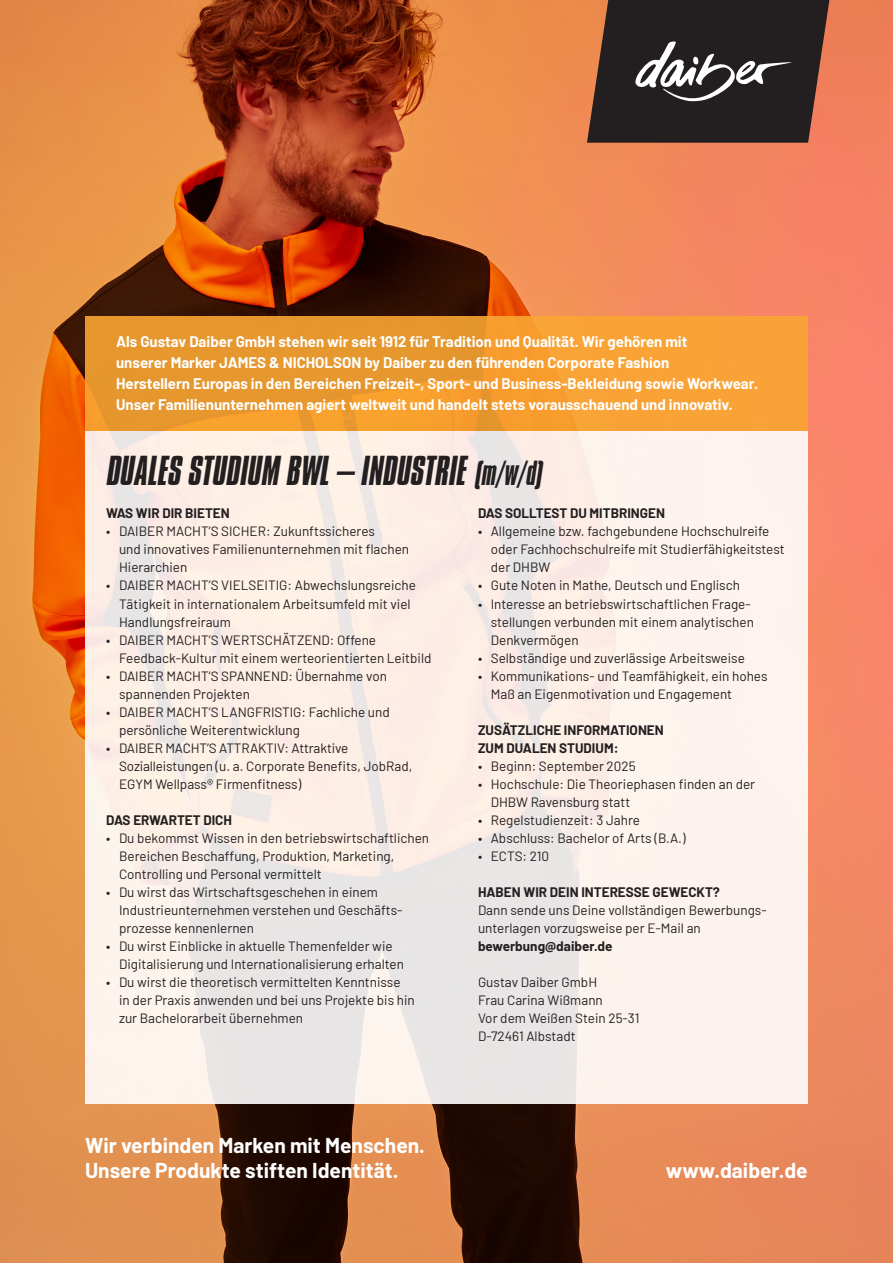
<style>
.page{position:relative;width:893px;height:1263px;background:#fff}
.page>*{position:absolute;margin:0;border:0;box-sizing:border-box;transform-origin:0 0}
.t1{font:italic 36px "Compacta BT";color:#231f20}
.t2{font:700 21px "Barlow";color:#fff}
.t3{font:700 15px/21px "Barlow";color:#fff}
.t4{font:13.5px/18px "Barlow";color:#231f20}
.t5{font:700 13.5px/18px "Barlow";color:#231f20}
.s1{font-size:30px}
.s2{font-weight:700}
</style>
<div class="page">
<img style="left:0;top:0;width:893px;height:1263px">
<svg style="left:85px;top:431px;width:723px;height:672px"></svg>
<div style="left:85px;top:316px;width:723px;height:115px;background:linear-gradient(to bottom,#ec9b31,#f49e30)"></div>
<svg style="left:587px;top:0;width:242px;height:143px"></svg>
<p class="t3" style="left:116px;top:330px;width:643px">Als Gustav Daiber GmbH stehen wir seit 1912 für Tradition und Qualität. Wir gehören mit<br>unserer Marker JAMES &amp; NICHOLSON by Daiber zu den führenden Corporate Fashion<br>Herstellern Europas in den Bereichen Freizeit-, Sport- und Business-Bekleidung sowie Workwear.<br>Unser Familienunternehmen agiert weltweit und handelt stets vorausschauend und innovativ.</p>
<p class="t1" style="left:107px;top:449px;width:437px">DUALES STUDIUM BWL – INDUSTRIE <span class="s1">(m/w/d)</span></p>
<p class="t5" style="left:106px;top:504px;width:125px">WAS WIR DIR BIETEN</p>
<p class="t4" style="left:119px;top:522px;width:292px;text-indent:-13px">• DAIBER MACHT’S SICHER: Zukunftssicheres<br>und innovatives Familienunternehmen mit flachen<br>Hierarchien</p>
<p class="t4" style="left:119px;top:576px;width:298px;text-indent:-13px">• DAIBER MACHT’S VIELSEITIG: Abwechslungsreiche<br>Tätigkeit in internationalem Arbeitsumfeld mit viel<br>Handlungsfreiraum</p>
<p class="t4" style="left:119px;top:630px;width:314px;text-indent:-13px">• DAIBER MACHT’S WERTSCHÄTZEND: Offene<br>Feedback-Kultur mit einem werteorientierten Leitbild</p>
<p class="t4" style="left:119px;top:666px;width:269px;text-indent:-13px">• DAIBER MACHT’S SPANNEND: Übernahme von spannenden Projekten</p>
<p class="t4" style="left:119px;top:702px;width:272px;text-indent:-13px">• DAIBER MACHT’S LANGFRISTIG: Fachliche und persönliche Weiterentwicklung</p>
<p class="t4" style="left:119px;top:738px;width:295px;text-indent:-13px">• DAIBER MACHT’S ATTRAKTIV: Attraktive<br>Sozialleistungen (u. a. Corporate Benefits, JobRad,<br>EGYM Wellpass® Firmenfitness)</p>
<p class="t5" style="left:106px;top:810px;width:127px">DAS ERWARTET DICH</p>
<p class="t4" style="left:119px;top:828px;width:312px;text-indent:-13px">• Du bekommst Wissen in den betriebswirtschaftlichen<br>Bereichen Beschaffung, Produktion, Marketing,<br>Controlling und Personal vermittelt</p>
<p class="t4" style="left:119px;top:882px;width:285px;text-indent:-13px">• Du wirst das Wirtschaftsgeschehen in einem<br>Industrieunternehmen verstehen und Geschäfts&shy;prozesse kennenlernen</p>
<p class="t4" style="left:119px;top:936px;width:286px;text-indent:-13px">• Du wirst Einblicke in aktuelle Themenfelder wie<br>Digitalisierung und Internationalisierung erhalten</p>
<p class="t4" style="left:119px;top:972px;width:297px;text-indent:-13px">• Du wirst die theoretisch vermittelten Kenntnisse<br>in der Praxis anwenden und bei uns Projekte bis hin zur Bachelorarbeit übernehmen</p>
<p class="t5" style="left:478px;top:504px;width:189px">DAS SOLLTEST DU MITBRINGEN</p>
<p class="t4" style="left:491px;top:522px;width:295px;text-indent:-13px">• Allgemeine bzw. fachgebundene Hochschulreife oder Fachhochschulreife mit Studierfähigkeitstest der DHBW</p>
<p class="t4" style="left:478px;top:576px;width:264px">• Gute Noten in Mathe, Deutsch und Englisch</p>
<p class="t4" style="left:491px;top:594px;width:265px;text-indent:-13px">• Interesse an betriebswirtschaftlichen Frage&shy;stellungen verbunden mit einem analytischen<br>Denkvermögen</p>
<p class="t4" style="left:478px;top:648px;width:268px">• Selbständige und zuverlässige Arbeitsweise</p>
<p class="t4" style="left:491px;top:666px;width:278px;text-indent:-13px">• Kommunikations- und Teamfähigkeit, ein hohes<br>Maß an Eigenmotivation und Engagement</p>
<p class="t5" style="left:478px;top:720px;width:187px">ZUSÄTZLICHE INFORMATIONEN<br>ZUM DUALEN STUDIUM:</p>
<p class="t4" style="left:478px;top:756px;width:159px">• Beginn: September 2025</p>
<p class="t4" style="left:491px;top:774px;width:266px;text-indent:-13px">• Hochschule: Die Theoriephasen finden an der<br>DHBW Ravensburg statt</p>
<p class="t4" style="left:478px;top:810px;width:164px">• Regelstudienzeit: 3 Jahre</p>
<p class="t4" style="left:478px;top:828px;width:209px">• Abschluss: Bachelor of Arts (B.A.)</p>
<p class="t4" style="left:478px;top:846px;width:73px">• ECTS: 210</p>
<p class="t4" style="left:478px;top:882px;width:290px"><span class="s2">HABEN WIR DEIN INTERESSE GEWECKT?<br></span>Dann sende uns Deine vollständigen Bewerbungs&shy;unterlagen vorzugsweise per E-Mail an <span class="s2">bewerbung@daiber.de</span></p>
<p class="t4" style="left:478px;top:972px;width:121px">Gustav Daiber GmbH</p>
<p class="t4" style="left:478px;top:990px;width:126px">Frau Carina Wißmann</p>
<p class="t4" style="left:478px;top:1008px;width:163px">Vor dem Weißen Stein 25-31</p>
<p class="t4" style="left:478px;top:1026px;width:99px">D-72461 Albstadt</p>
<p class="t2" style="left:85px;top:1129px;width:341px">Wir verbinden Marken mit Menschen.</p>
<p class="t2" style="left:85px;top:1155px;width:315px">Unsere Produkte stiften Identität.</p>
<p class="t2" style="left:666px;top:1155px;width:143px">www.daiber.de</p>
</div>
